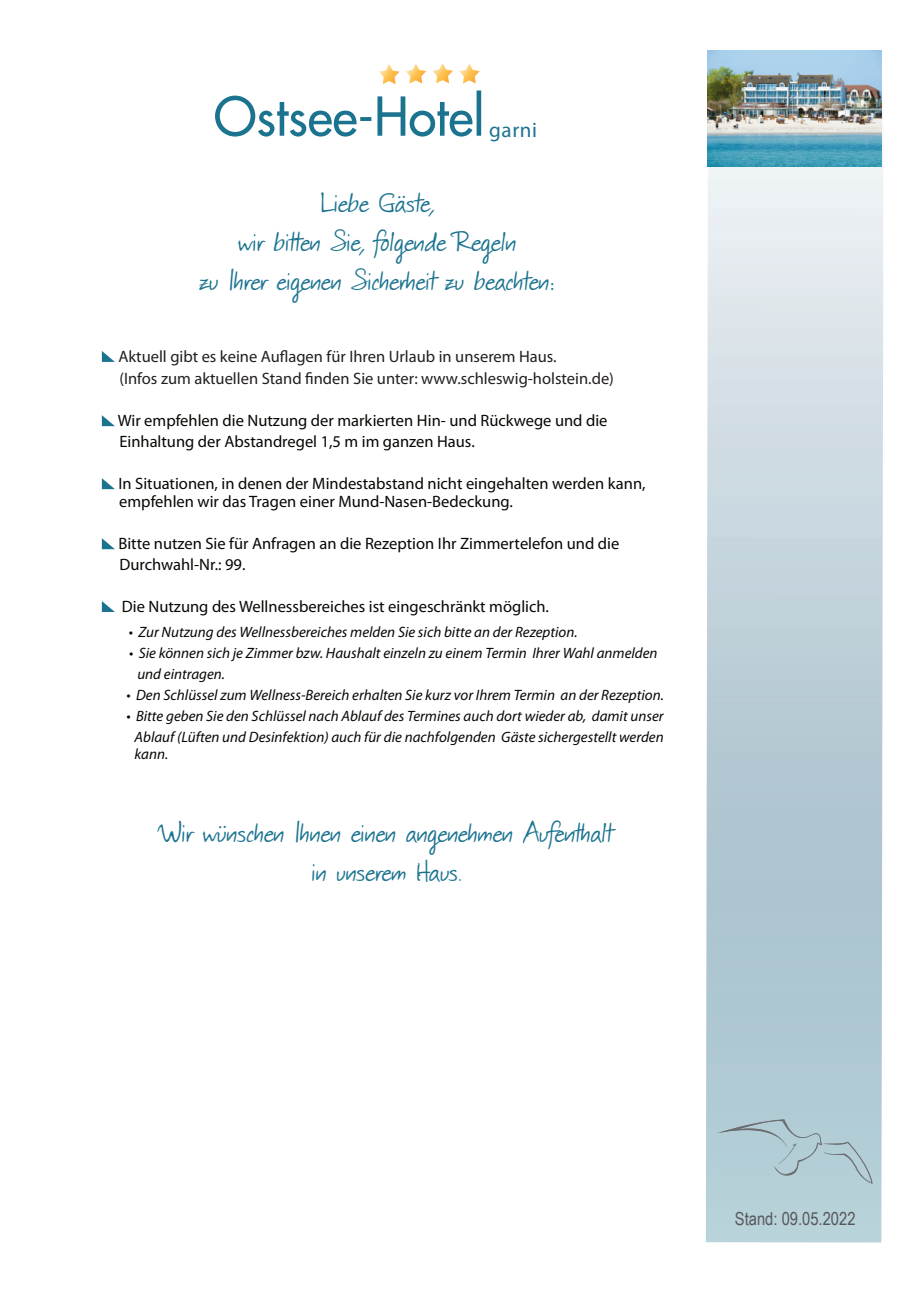
<style>
.page{position:relative;width:919px;height:1289px;background:#fff}
.page>*{position:absolute;margin:0;border:0;box-sizing:border-box;transform-origin:0 0}
.t1{font:27px/39px "Thery Handwriting";letter-spacing:.01em;color:#1c7390;text-align:center}
.t2{font:21px "Myriad Pro";letter-spacing:.03em;color:#1c7390}
.t3{font:18px "Arial Narrow";color:#57585a}
.t4{font:16.5px/21px "Myriad Pro";color:#080704}
.t5{font:16.5px/21.6px "Myriad Pro";color:#231f20}
.t6{font:italic 15px/21px "Myriad Pro";color:#080704}
</style>
<div class="page">
<svg style="left:102px;top:351px;width:13px;height:11px"></svg>
<svg style="left:102px;top:538px;width:13px;height:11px"></svg>
<svg style="left:102px;top:601px;width:13px;height:11px"></svg>
<svg style="left:102px;top:478px;width:13px;height:11px"></svg>
<svg style="left:102px;top:415px;width:13px;height:11px"></svg>
<svg style="left:706px;top:74px;width:177px;height:1168px;background:#c2d4dc"></svg>
<img style="left:707px;top:50px;width:174px;height:116px">
<svg style="left:215px;top:90px;width:266px;height:47px"></svg>
<svg style="left:379px;top:64px;width:20px;height:20px"></svg>
<svg style="left:459px;top:63px;width:21px;height:21px"></svg>
<svg style="left:432px;top:63px;width:21px;height:20px"></svg>
<svg style="left:406px;top:63px;width:20px;height:21px"></svg>
<svg style="left:716px;top:1118px;width:156px;height:65px;background:#aec8d0"></svg>
<h2 class="t2" style="left:489px;top:121px;width:50px">garni</h2>
<h1 class="t1" style="left:199px;top:186px;width:356px">Liebe Gäste,<br>wir bitten Sie, folgende Regeln<br>zu Ihrer eigenen Sicherheit zu beachten:</h1>
<p class="t5" style="left:118px;top:347px;width:497px">Aktuell gibt es keine Auflagen für Ihren Urlaub in unserem Haus.<br>(Infos zum aktuellen Stand finden Sie unter: www.schleswig-holstein.de)</p>
<p class="t4" style="left:118px;top:411px;width:491px">Wir empfehlen die Nutzung der markierten Hin- und Rückwege und die<br>Einhaltung der Abstandregel 1,5 m im ganzen Haus.</p>
<p class="t4" style="left:118px;top:476px;width:528px;line-height:18px">In Situationen, in denen der Mindestabstand nicht eingehalten werden kann, empfehlen wir das Tragen einer Mund-Nasen-Bedeckung.</p>
<p class="t4" style="left:118px;top:534px;width:502px">Bitte nutzen Sie für Anfragen an die Rezeption Ihr Zimmertelefon und die<br>Durchwahl-Nr.: 99.</p>
<p class="t4" style="left:122px;top:597px;width:428px">Die Nutzung des Wellnessbereiches ist eingeschränkt möglich.</p>
<p class="t6" style="left:129px;top:623px;width:450px">• Zur Nutzung des Wellnessbereiches melden Sie sich bitte an der Rezeption.</p>
<p class="t6" style="left:137px;top:644px;width:522px;text-indent:-8px">• Sie können sich je Zimmer bzw. Haushalt einzeln zu einem Termin Ihrer Wahl anmelden und eintragen.</p>
<p class="t6" style="left:126px;top:686px;width:539px">• Den Schlüssel zum Wellness-Bereich erhalten Sie kurz vor Ihrem Termin an der Rezeption.</p>
<p class="t6" style="left:126px;top:707px;width:539px;text-align:center">• Bitte geben Sie den Schlüssel nach Ablauf des Termines auch dort wieder ab, damit unser<br>Ablauf (Lüften und Desinfektion) auch für die nachfolgenden Gäste sichergestellt werden</p>
<p class="t6" style="left:135px;top:744px;width:35px">kann.</p>
<h1 class="t1" style="left:161px;top:816px;width:452px">Wir wünschen Ihnen einen angenehmen Aufenthalt in unserem Haus.</h1>
<p class="t3" style="left:735px;top:1211px;width:122px">Stand: 09.05.2022</p>
</div>
